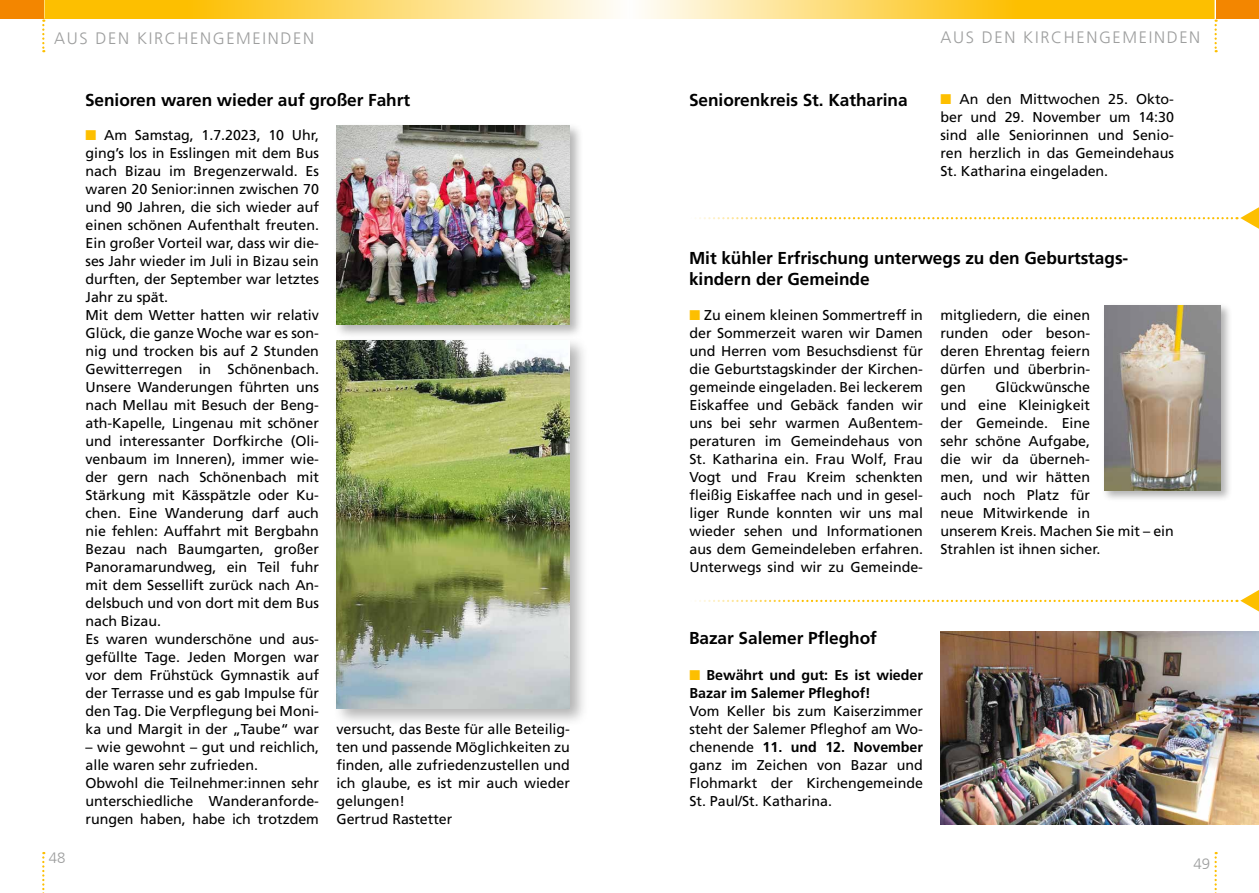
<style>
.page{position:relative;width:1259px;height:893px;background:#fff}
.page>*{position:absolute;margin:0;border:0;box-sizing:border-box;transform-origin:0 0}
.t1{font:700 17.25px/20.7px "Frutiger LT Com";letter-spacing:-.005em;color:#000}
.t2{font:300 16.5px "Frutiger LT";letter-spacing:.1em;color:#9d9e9e}
.t3{font:300 15px "Frutiger LT";color:#9d9e9e}
.t4{font:14.25px/18px "Frutiger LT Com";letter-spacing:-.005em;color:#000}
.t5{font:700 14.25px/18px "Frutiger LT Com";letter-spacing:-.005em;color:#000}
.s1{color:#fdbf00}
.s2{font-weight:700}
</style>
<div class="page">
<svg style="left:44px;top:0;width:570px;height:18px;background:#fdd55b"></svg>
<svg style="left:644px;top:0;width:570px;height:18px;background:#fdd250"></svg>
<svg style="left:42px;top:0;width:2px;height:52px"></svg>
<svg style="left:1214px;top:0;width:2px;height:52px"></svg>
<svg style="left:42px;top:852px;width:2px;height:41px"></svg>
<svg style="left:1214px;top:852px;width:2px;height:41px"></svg>
<div style="left:1216px;top:0;width:43px;height:18px;background:#f38600"></div>
<div style="left:0;top:0;width:43px;height:18px;background:#f38600"></div>
<div style="left:333px;top:122px;width:251px;height:216px;background:#000;opacity:.3"></div>
<img style="left:336px;top:125px;width:234px;height:199px">
<div style="left:332px;top:336px;width:257px;height:391px;background:#000;opacity:.3"></div>
<img style="left:336px;top:340px;width:234px;height:368px">
<div style="left:1101px;top:302px;width:131px;height:201px;background:#000;opacity:.3"></div>
<img style="left:1104px;top:305px;width:116px;height:186px">
<svg style="left:695px;top:207px;width:564px;height:22px"></svg>
<svg style="left:695px;top:590px;width:564px;height:21px"></svg>
<img style="left:940px;top:631px;width:319px;height:194px">
<p class="t2" style="left:54px;top:29px;width:261px">AUS DEN KIRCHENGEMEINDEN</p>
<p class="t2" style="left:940px;top:28px;width:261px">AUS DEN KIRCHENGEMEINDEN</p>
<p class="t3" style="left:49px;top:849px;width:18px">48</p>
<p class="t4" style="left:940px;top:90px;width:235px;text-align:justify"><span class="s1">■</span> An den Mittwochen 25. Okto&shy;ber und 29. November um 14:30 sind alle Seniorinnen und Senio&shy;ren herzlich in das Gemeindehaus St. Katharina eingeladen.</p>
<p class="t1" style="left:85px;top:90px;width:327px">Senioren waren wieder auf großer Fahrt</p>
<p class="t1" style="left:689px;top:90px;width:220px">Seniorenkreis St. Katharina</p>
<p class="t4" style="left:86px;top:126px;width:235px"><span class="s1">■</span> Am Samstag, 1.7.2023, 10 Uhr, ging’s los in Esslingen mit dem Bus nach Bizau im Bregenzerwald. Es waren 20 Senior:innen zwischen 70 und 90 Jahren, die sich wieder auf einen schönen Aufenthalt freuten.<br>Ein großer Vorteil war, dass wir die&shy;ses Jahr wieder im Juli in Bizau sein durften, der September war letztes<br>Jahr zu spät.<br>Mit dem Wetter hatten wir relativ<br>Glück, die ganze Woche war es son&shy;nig und trocken bis auf 2 Stunden<br>Gewitterregen in Schönenbach.<br>Unsere Wanderungen führten uns nach Mellau mit Besuch der Beng&shy;ath-Kapelle, Lingenau mit schöner und interessanter Dorfkirche (Oli&shy;venbaum im Inneren), immer wie&shy;der gern nach Schönenbach mit<br>Stärkung mit Kässpätzle oder Ku&shy;chen. Eine Wanderung darf auch nie fehlen: Auffahrt mit Bergbahn<br>Bezau nach Baumgarten, großer<br>Panoramarundweg, ein Teil fuhr mit dem Sessellift zurück nach An&shy;delsbuch und von dort mit dem Bus nach Bizau.<br>Es waren wunderschöne und aus&shy;gefüllte Tage. Jeden Morgen war vor dem Frühstück Gymnastik auf der Terrasse und es gab Impulse für den Tag. Die Verpflegung bei Moni&shy;ka und Margit in der „Taube“ war</p>
<p class="t4" style="left:86px;top:738px;width:235px">– wie gewohnt – gut und reichlich, alle waren sehr zufrieden.<br>Obwohl die Teilnehmer:innen sehr unterschiedliche Wanderanforde&shy;rungen haben, habe ich trotzdem</p>
<p class="t1" style="left:689px;top:248px;width:441px">Mit kühler Erfrischung unterwegs zu den Geburtstags&shy;kindern der Gemeinde</p>
<p class="t4" style="left:689px;top:306px;width:235px;text-align:justify"><span class="s1">■</span> Zu einem kleinen Sommertreff in der Sommerzeit waren wir Damen und Herren vom Besuchsdienst für die Geburtstagskinder der Kirchen&shy;gemeinde eingeladen. Bei leckerem Eiskaffee und Gebäck fanden wir uns bei sehr warmen Außentem&shy;peraturen im Gemeindehaus von St. Katharina ein. Frau Wolf, Frau Vogt und Frau Kreim schenkten fleißig Eiskaffee nach und in gesel&shy;liger Runde konnten wir uns mal wieder sehen und Informationen aus dem Gemeindeleben erfahren.<br>Unterwegs sind wir zu Gemeinde-</p>
<p class="t4" style="left:940px;top:306px;width:151px;text-align:justify">mitgliedern, die einen runden oder beson&shy;deren Ehrentag feiern dürfen und überbrin&shy;gen</p>
<p class="t4" style="left:940px;top:378px;width:235px;text-indent:55px">Glückwünsche<br>und eine Kleinigkeit<br>der Gemeinde. Eine<br>sehr schöne Aufgabe,<br>die wir da überneh-<br>men, und wir hätten<br>auch noch Platz für<br>neue Mitwirkende in<br>unserem Kreis. Machen Sie mit – ein<br>Strahlen ist ihnen sicher.</p>
<p class="t1" style="left:689px;top:628px;width:189px">Bazar Salemer Pfleghof</p>
<p class="t5" style="left:689px;top:666px;width:235px"><span class="s1">■</span> Bewährt und gut: Es ist wieder<br>Bazar im Salemer Pfleghof!</p>
<p class="t4" style="left:689px;top:702px;width:235px;text-align:justify">Vom Keller bis zum Kaiserzimmer steht der Salemer Pfleghof am Wo&shy;chenende <span class="s2">11. und 12. November </span>ganz im Zeichen von Bazar und Flohmarkt der Kirchengemeinde St. Paul/St. Katharina.</p>
<p class="t4" style="left:336px;top:720px;width:235px">versucht, das Beste für alle Beteilig&shy;ten und passende Möglichkeiten zu finden, alle zufriedenzustellen und ich glaube, es ist mir auch wieder gelungen!<br>Gertrud Rastetter</p>
<p class="t3" style="left:1193px;top:855px;width:18px">49</p>
</div>
